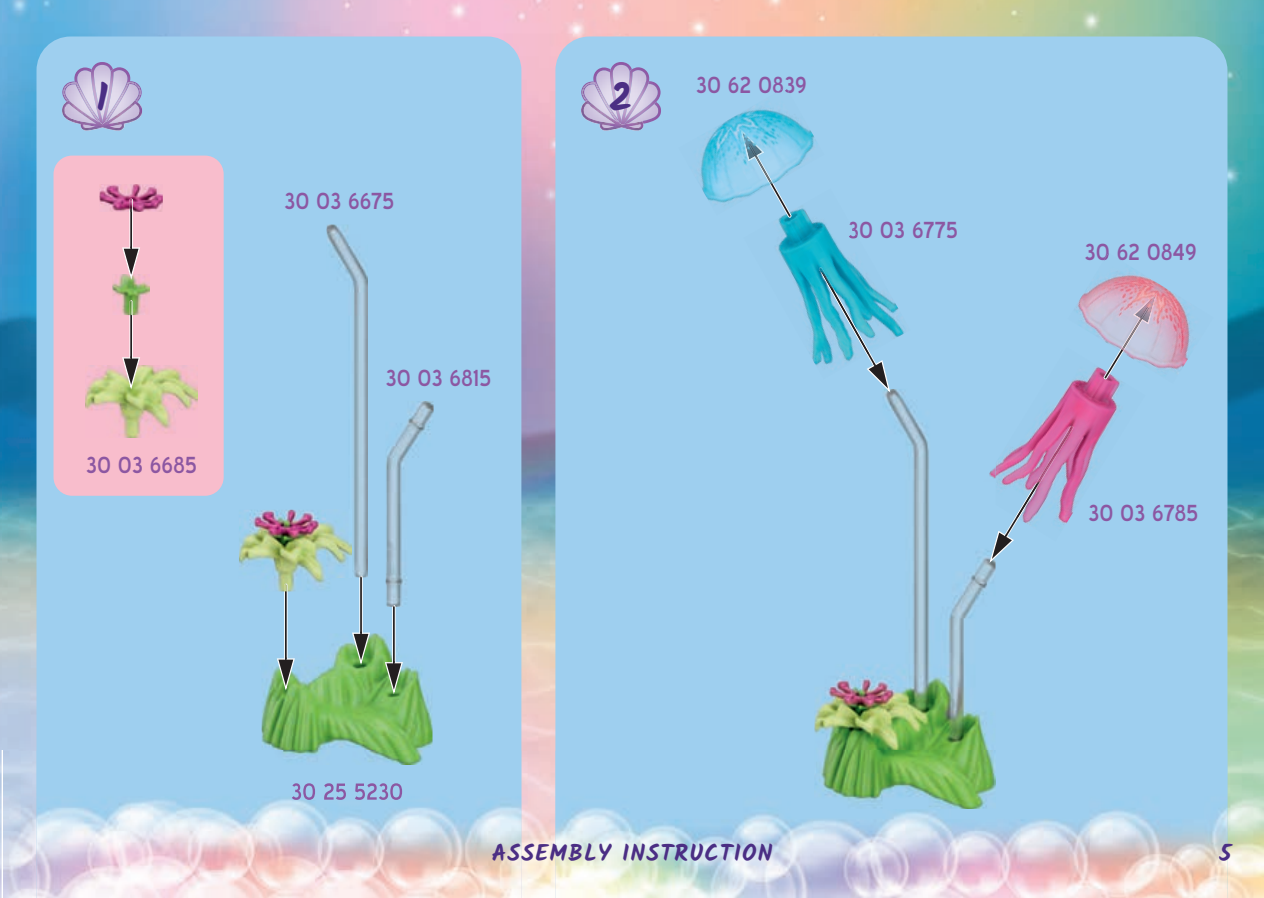
<style>
.page{position:relative;width:1264px;height:898px;background:#fff}
.page>*{position:absolute;margin:0;border:0;box-sizing:border-box;transform-origin:0 0}
.t1{font:700 39px "Kalam";color:#4b2e84}
.t2{font:700 23.4px "Kalam";letter-spacing:.05em;color:#4b2e84}
.t3{font:22.5px "Blue Highway";color:#8c57a2}
</style>
<div class="page">
<img style="left:0;top:0;width:1264px;height:751px">
<div style="left:36px;top:36px;width:485px;height:715px;background:#9ecfef"></div>
<img style="left:74px;top:67px;width:17px;height:14px">
<img style="left:91px;top:62px;width:22px;height:19px">
<img style="left:102px;top:67px;width:28px;height:14px">
<div style="left:555px;top:36px;width:672px;height:715px;background:#9ecfef"></div>
<img style="left:581px;top:81px;width:12px;height:2px">
<img style="left:593px;top:67px;width:17px;height:16px">
<img style="left:643px;top:102px;width:18px;height:24px">
<img style="left:649px;top:81px;width:11px;height:43px">
<img style="left:610px;top:62px;width:22px;height:21px">
<img style="left:620px;top:67px;width:29px;height:57px">
<img style="left:261px;top:633px;width:171px;height:118px">
<div style="left:54px;top:156px;width:170px;height:340px;background:#f8bdcc;border-radius:19px"></div>
<img style="left:85px;top:365px;width:113px;height:72px">
<hr style="left:359px;top:576px;width:4px;height:58px;background:#deeff9;border-radius:2px">
<hr style="left:360px;top:576px;width:2px;height:57px;background:#231f20">
<svg style="left:352px;top:631px;width:18px;height:34px"></svg>
<hr style="left:284px;top:584px;width:3px;height:76px;background:#fff;border-radius:2px">
<hr style="left:285px;top:584px;width:2px;height:75px;background:#231f20">
<svg style="left:277px;top:657px;width:18px;height:33px"></svg>
<hr style="left:392px;top:605px;width:3px;height:58px;background:#fff;border-radius:2px">
<hr style="left:393px;top:606px;width:2px;height:57px;background:#231f20">
<svg style="left:385px;top:661px;width:18px;height:33px"></svg>
<svg style="left:129px;top:300px;width:4px;height:59px"></svg>
<hr style="left:130px;top:301px;width:2px;height:57px;background:#231f20">
<svg style="left:122px;top:356px;width:18px;height:33px"></svg>
<hr style="left:129px;top:199px;width:4px;height:50px;background:#fcebef;border-radius:2px">
<hr style="left:130px;top:199px;width:2px;height:49px;background:#231f20">
<img style="left:99px;top:184px;width:64px;height:28px">
<svg style="left:129px;top:199px;width:4px;height:13px"></svg>
<img style="left:814px;top:389px;width:181px;height:362px">
<img style="left:326px;top:224px;width:42px;height:353px">
<img style="left:386px;top:401px;width:47px;height:206px">
<img style="left:112px;top:274px;width:38px;height:41px">
<img style="left:129px;top:300px;width:4px;height:15px">
<svg style="left:130px;top:301px;width:2px;height:14px"></svg>
<svg style="left:122px;top:246px;width:18px;height:34px"></svg>
<img style="left:239px;top:510px;width:113px;height:81px">
<svg style="left:284px;top:584px;width:3px;height:7px"></svg>
<img style="left:326px;top:510px;width:26px;height:67px">
<svg style="left:818px;top:379px;width:72px;height:14px"></svg>
<img style="left:743px;top:189px;width:167px;height:190px">
<img style="left:849px;top:222px;width:9px;height:17px">
<img style="left:818px;top:267px;width:52px;height:88px">
<img style="left:819px;top:268px;width:50px;height:86px">
<img style="left:678px;top:93px;width:146px;height:122px">
<svg style="left:776px;top:87px;width:13px;height:6px"></svg>
<svg style="left:740px;top:129px;width:51px;height:89px;background:#90c8e4"></svg>
<svg style="left:989px;top:426px;width:84px;height:137px;background:#99c5e3"></svg>
<img style="left:995px;top:347px;width:150px;height:194px">
<img style="left:977px;top:463px;width:18px;height:41px">
<img style="left:1015px;top:426px;width:58px;height:92px">
<img style="left:1016px;top:427px;width:56px;height:91px">
<img style="left:1067px;top:261px;width:146px;height:123px">
<img style="left:1103px;top:253px;width:18px;height:8px">
<svg style="left:1103px;top:292px;width:54px;height:87px;background:#bcbcd2"></svg>
<img style="left:0;top:751px;width:1264px;height:147px">
<img style="left:36px;top:751px;width:485px;height:147px">
<img style="left:555px;top:751px;width:672px;height:147px">
<img style="left:261px;top:751px;width:171px;height:13px">
<img style="left:292px;top:783px;width:110px;height:17px">
<img style="left:814px;top:751px;width:181px;height:57px">
<svg style="left:0;top:0;width:4px;height:4px"></svg>
<svg style="left:0;top:894px;width:4px;height:4px"></svg>
<svg style="left:1259px;top:0;width:5px;height:4px"></svg>
<svg style="left:1259px;top:894px;width:5px;height:4px"></svg>
<img style="left:62px;top:81px;width:80px;height:50px">
<img style="left:581px;top:83px;width:62px;height:48px">
<h1 class="t1" style="left:96px;top:75px;width:13px">1</h1>
<h1 class="t1" style="left:609px;top:75px;width:24px">2</h1>
<p class="t3" style="left:284px;top:187px;width:112px">30 03 6675</p>
<p class="t3" style="left:86px;top:451px;width:113px">30 03 6685</p>
<p class="t3" style="left:385px;top:364px;width:107px">30 03 6815</p>
<p class="t3" style="left:696px;top:71px;width:113px">30 62 0839</p>
<p class="t3" style="left:848px;top:217px;width:112px">30 03 6775</p>
<p class="t3" style="left:1084px;top:239px;width:114px">30 62 0849</p>
<p class="t3" style="left:1088px;top:499px;width:112px">30 03 6785</p>
<p class="t2" style="left:492px;top:840px;width:282px">ASSEMBLY INSTRUCTION</p>
<p class="t2" style="left:1219px;top:839px;width:13px">5</p>
</div>
